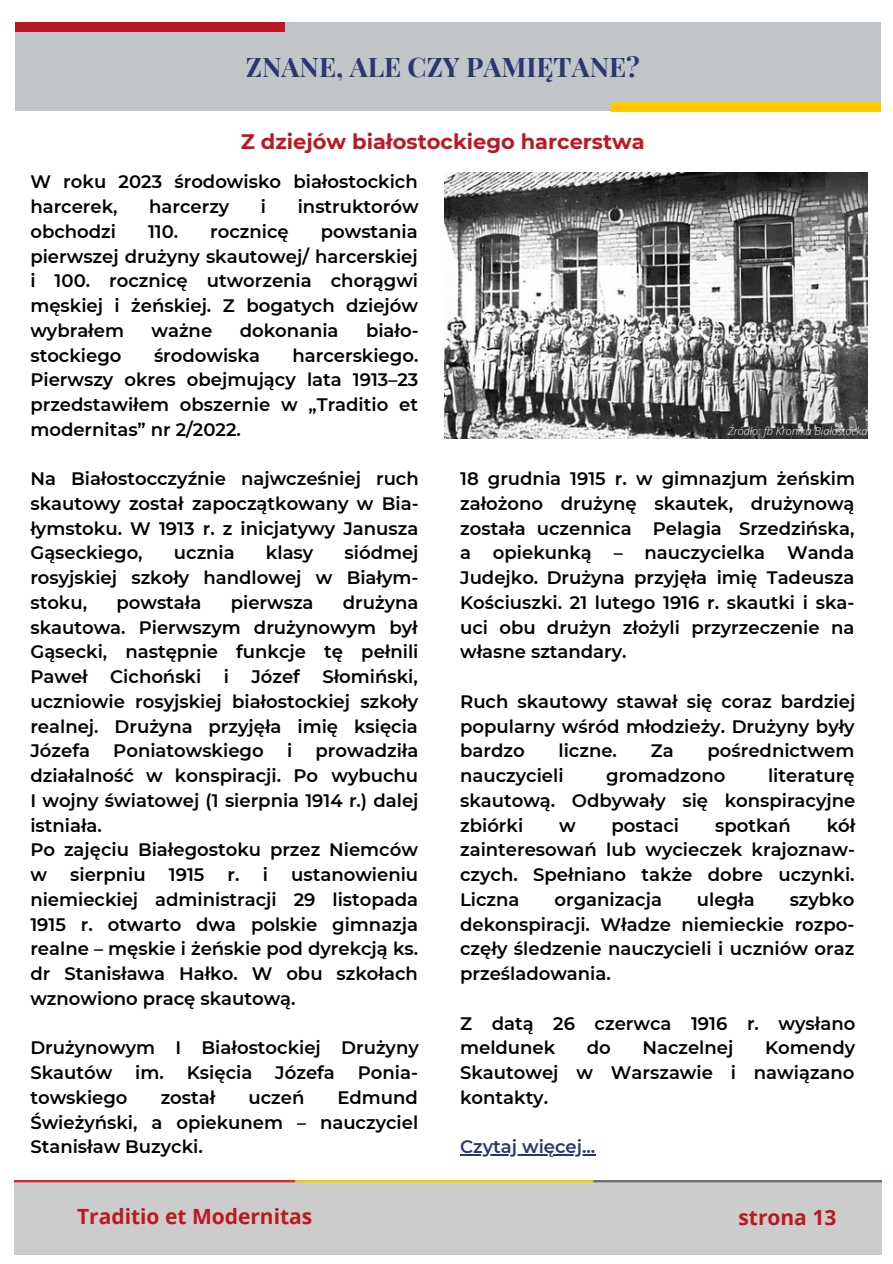
<style>
.page{position:relative;width:893px;height:1264px;background:#fff}
.page>*{position:absolute;margin:0;border:0;box-sizing:border-box;transform-origin:0 0}
.t1{font:700 27px "Playfair Display";color:#283772}
.t2{font:700 21px "Montserrat";color:#bc1823}
.t3{font:700 21px "Open Sans";color:#bc1823}
.t4{font:600 18px/24.8px "Montserrat";color:#000;text-align:justify}
.t5{font:600 18px "Montserrat";color:#283772}
.t6{font:italic 300 10.95px "Open Sans";color:#fafafa}
</style>
<div class="page">
<div style="left:15px;top:1180px;width:865px;height:74px;background:#ccc"></div>
<div style="left:15px;top:22px;width:865px;height:89px;background:#c1c5c7"></div>
<div style="left:15px;top:22px;width:270px;height:9px;background:#bc1823"></div>
<div style="left:611px;top:102px;width:270px;height:9px;background:#ffcb00"></div>
<hr style="left:460px;top:1154px;width:135px;height:1px;background:#283772">
<img style="left:444px;top:172px;width:423px;height:266px">
<p class="t1" style="left:246px;top:48px;width:395px">ZNANE, ALE CZY PAMIĘTANE?</p>
<p class="t2" style="left:241px;top:129px;width:405px">Z dziejów białostockiego harcerstwa</p>
<p class="t4" style="left:30px;top:169px;width:389px">W roku 2023 środowisko białostockich harcerek,</p>
<p class="t4" style="left:149px;top:194px;width:82px">harcerzy</p>
<p class="t4" style="left:261px;top:194px;width:7px">i</p>
<p class="t4" style="left:298px;top:194px;width:122px">instruktorów</p>
<p class="t4" style="left:30px;top:219px;width:389px;text-indent:290px">powstania pierwszej drużyny skautowej/ harcerskiej i 100. rocznicę utworzenia chorągwi męskiej i żeńskiej. Z bogatych dziejów wybrałem</p>
<p class="t4" style="left:30px;top:219px;width:87px">obchodzi</p>
<p class="t4" style="left:148px;top:219px;width:32px">110.</p>
<p class="t4" style="left:210px;top:219px;width:80px">rocznicę</p>
<p class="t4" style="left:151px;top:318px;width:62px">ważne</p>
<p class="t4" style="left:240px;top:318px;width:100px">dokonania</p>
<p class="t4" style="left:366px;top:318px;width:54px">biało-</p>
<p class="t4" style="left:30px;top:343px;width:389px;text-indent:262px">harcerskiego.<br>Pierwszy okres obejmujący lata 1913–23 przedstawiłem obszernie w „Traditio et modernitas” nr 2/2022.</p>
<p class="t4" style="left:30px;top:466px;width:390px">Na Białostocczyźnie najwcześniej ruch skautowy został zapoczątkowany w Bia&shy;łymstoku. W 1913 r. z inicjatywy Janusza Gąseckiego,</p>
<p class="t4" style="left:30px;top:343px;width:93px">stockiego</p>
<p class="t4" style="left:154px;top:343px;width:107px">środowiska</p>
<p class="t4" style="left:30px;top:540px;width:389px;text-indent:314px">siódmej rosyjskiej szkoły handlowej w Białym&shy;stoku,</p>
<p class="t4" style="left:174px;top:540px;width:62px">ucznia</p>
<p class="t4" style="left:266px;top:540px;width:49px">klasy</p>
<p class="t4" style="left:116px;top:590px;width:86px">powstała</p>
<p class="t4" style="left:231px;top:590px;width:84px">pierwsza</p>
<p class="t4" style="left:30px;top:590px;width:389px;text-indent:312px">drużyna skautowa. Pierwszym drużynowym był Gąsecki, następnie funkcje tę pełnili Paweł Cichoński i Józef Słomiński, uczniowie rosyjskiej białostockiej szkoły realnej. Drużyna przyjęła imię księcia Józefa</p>
<p class="t4" style="left:30px;top:738px;width:389px;text-indent:285px">prowadziła działalność w konspiracji. Po wybuchu I wojny światowej (1 sierpnia 1914 r.) dalej istniała.</p>
<p class="t4" style="left:30px;top:837px;width:389px">Po zajęciu Białegostoku przez Niemców w</p>
<p class="t4" style="left:113px;top:738px;width:152px">Poniatowskiego</p>
<p class="t4" style="left:287px;top:738px;width:7px">i</p>
<p class="t4" style="left:30px;top:862px;width:389px;text-indent:261px">ustanowieniu niemieckiej administracji 29 listopada 1915 r. otwarto dwa polskie gimnazja realne – męskie i żeńskie pod dyrekcją ks. dr Stanisława Hałko. W obu szkołach wznowiono pracę skautową.</p>
<p class="t4" style="left:30px;top:1035px;width:390px">Drużynowym I Białostockiej Drużyny<br>Skautów</p>
<p class="t4" style="left:70px;top:862px;width:77px">sierpniu</p>
<p class="t4" style="left:169px;top:862px;width:37px">1915</p>
<p class="t4" style="left:228px;top:862px;width:42px">r. i</p>
<p class="t4" style="left:135px;top:1060px;width:118px">im. Księcia</p>
<p class="t4" style="left:275px;top:1060px;width:61px">Józefa</p>
<p class="t4" style="left:358px;top:1060px;width:62px">Ponia-</p>
<p class="t4" style="left:30px;top:1084px;width:99px">towskiego</p>
<p class="t4" style="left:161px;top:1084px;width:56px">został</p>
<p class="t4" style="left:248px;top:1084px;width:57px">uczeń</p>
<p class="t4" style="left:30px;top:1084px;width:389px;text-indent:307px">Edmund Świeżyński, a opiekunem – nauczyciel Stanisław Buzycki.</p>
<p class="t6" style="left:727px;top:423px;width:141px">Źródło: fb Kronika Białostocka</p>
<p class="t4" style="left:460px;top:466px;width:396px">18 grudnia 1915 r. w gimnazjum żeńskim założono drużynę skautek, drużynową została uczennica Pelagia Srzedzińska, a opiekunką – nauczycielka Wanda Judejko. Drużyna przyjęła imię Tadeusza Kościuszki. 21 lutego 1916 r. skautki i ska&shy;uci obu drużyn złożyli przyrzeczenie na własne sztandary.</p>
<p class="t4" style="left:460px;top:689px;width:396px">Ruch skautowy stawał się coraz bardziej popularny wśród młodzieży. Drużyny były bardzo</p>
<p class="t4" style="left:558px;top:738px;width:60px">liczne.</p>
<p class="t4" style="left:650px;top:738px;width:24px">Za</p>
<p class="t4" style="left:707px;top:738px;width:148px">pośrednictwem</p>
<p class="t4" style="left:460px;top:763px;width:105px">nauczycieli</p>
<p class="t4" style="left:606px;top:763px;width:121px">gromadzono</p>
<p class="t4" style="left:460px;top:763px;width:396px;text-indent:308px">literaturę skautową. Odbywały się konspiracyjne zbiórki</p>
<p class="t4" style="left:559px;top:812px;width:18px">w</p>
<p class="t4" style="left:611px;top:812px;width:69px">postaci</p>
<p class="t4" style="left:715px;top:812px;width:77px">spotkań</p>
<p class="t4" style="left:460px;top:812px;width:396px;text-indent:366px">kół zainteresowań lub wycieczek krajoznaw&shy;czych. Spełniano także dobre uczynki.<br>Liczna</p>
<p class="t4" style="left:554px;top:887px;width:109px">organizacja</p>
<p class="t4" style="left:697px;top:887px;width:59px">uległa</p>
<p class="t4" style="left:460px;top:887px;width:396px;text-indent:329px">szybko dekonspiracji. Władze niemieckie rozpo&shy;częły śledzenie nauczycieli i uczniów oraz prześladowania.</p>
<p class="t4" style="left:460px;top:1010px;width:396px">Z datą 26 czerwca 1916 r. wysłano meldunek</p>
<p class="t4" style="left:587px;top:1035px;width:26px">do</p>
<p class="t4" style="left:642px;top:1035px;width:92px">Naczelnej</p>
<p class="t4" style="left:460px;top:1035px;width:396px;text-indent:305px">Komendy Skautowej w Warszawie i nawiązano kontakty.</p>
<p class="t5" style="left:460px;top:1135px;width:137px">Czytaj więcej...</p>
<p class="t3" style="left:77px;top:1201px;width:237px">Traditio et Modernitas</p>
<p class="t3" style="left:738px;top:1202px;width:99px">strona 13</p>
</div>
